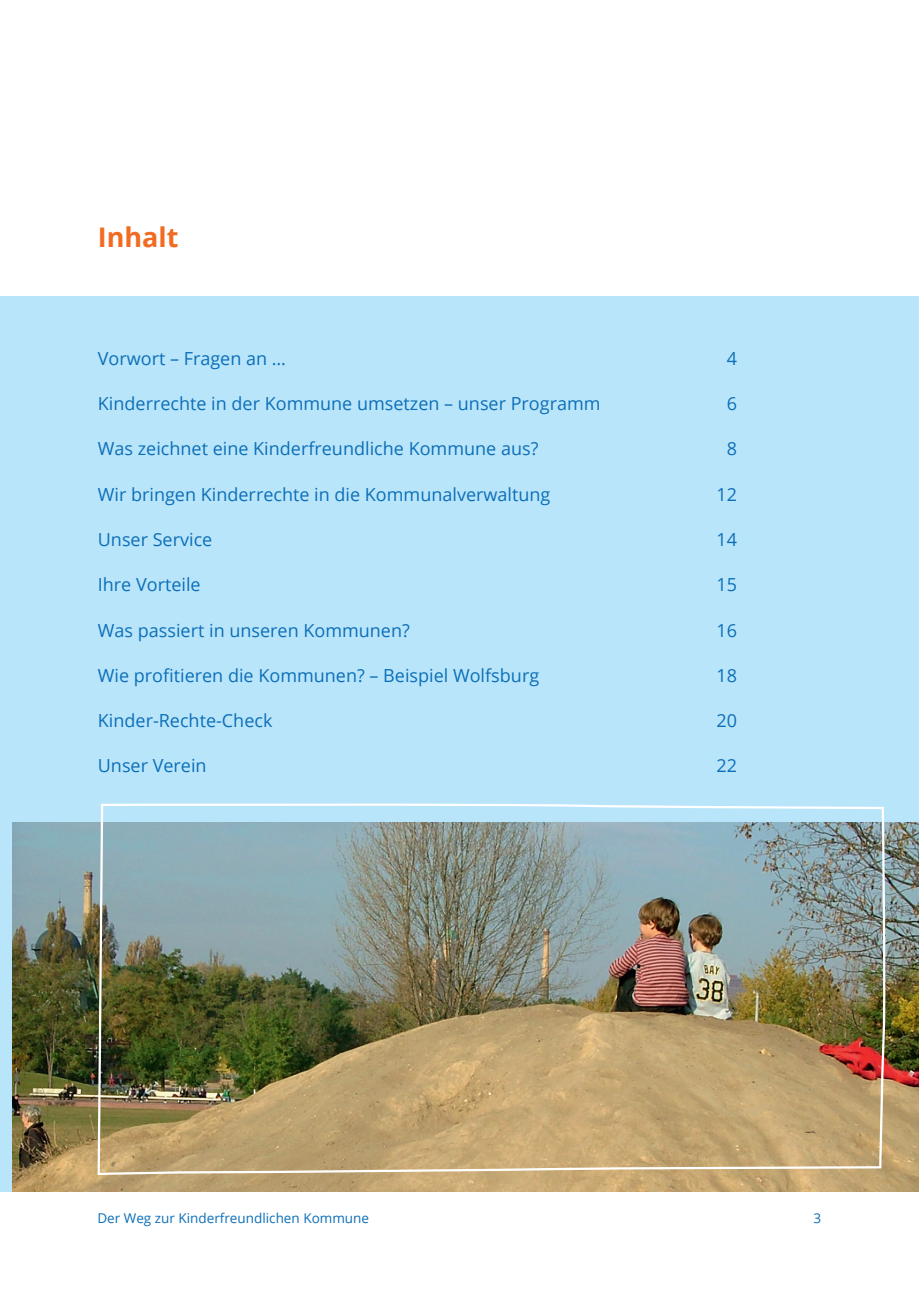
<style>
.page{position:relative;width:919px;height:1289px;background:#fff}
.page>*{position:absolute;margin:0;border:0;box-sizing:border-box;transform-origin:0 0}
.t1{font:700 27px "Open Sans";color:#f16c22}
.t2{font:18px "Open Sans";color:#0c6fb8}
.t3{font:13.5px "Open Sans";color:#0c6fb8}
</style>
<div class="page">
<div style="left:0;top:296px;width:918px;height:895px;background:#b9e5fa"></div>
<img style="left:13px;top:822px;width:905px;height:369px">
<img style="left:96px;top:803px;width:789px;height:389px">
<h1 class="t1" style="left:98px;top:218px;width:82px">Inhalt</h1>
<p class="t2" style="left:98px;top:346px;width:190px">Vorwort – Fragen an …</p>
<p class="t2" style="left:726px;top:346px;width:12px">4</p>
<p class="t2" style="left:98px;top:391px;width:504px">Kinderrechte in der Kommune umsetzen – unser Programm</p>
<p class="t2" style="left:726px;top:391px;width:12px">6</p>
<p class="t2" style="left:98px;top:436px;width:442px">Was zeichnet eine Kinderfreundliche Kommune aus?</p>
<p class="t2" style="left:726px;top:436px;width:12px">8</p>
<p class="t2" style="left:98px;top:482px;width:454px">Wir bringen Kinderrechte in die Kommunalverwaltung</p>
<p class="t2" style="left:716px;top:482px;width:22px">12</p>
<p class="t2" style="left:98px;top:527px;width:116px">Unser Service</p>
<p class="t2" style="left:716px;top:527px;width:22px">14</p>
<p class="t2" style="left:98px;top:572px;width:104px">Ihre Vorteile</p>
<p class="t2" style="left:716px;top:572px;width:22px">15</p>
<p class="t2" style="left:98px;top:617px;width:313px">Was passiert in unseren Kommunen?</p>
<p class="t2" style="left:716px;top:617px;width:22px">16</p>
<p class="t2" style="left:98px;top:663px;width:443px">Wie profitieren die Kommunen? – Beispiel Wolfsburg</p>
<p class="t2" style="left:716px;top:663px;width:22px">18</p>
<p class="t2" style="left:98px;top:708px;width:176px">Kinder-Rechte-Check</p>
<p class="t2" style="left:716px;top:708px;width:22px">20</p>
<p class="t2" style="left:98px;top:753px;width:110px">Unser Verein</p>
<p class="t2" style="left:716px;top:753px;width:22px">22</p>
<p class="t3" style="left:97px;top:1208px;width:273px">Der Weg zur Kinderfreundlichen Kommune</p>
<p class="t3" style="left:813px;top:1208px;width:9px">3</p>
</div>
